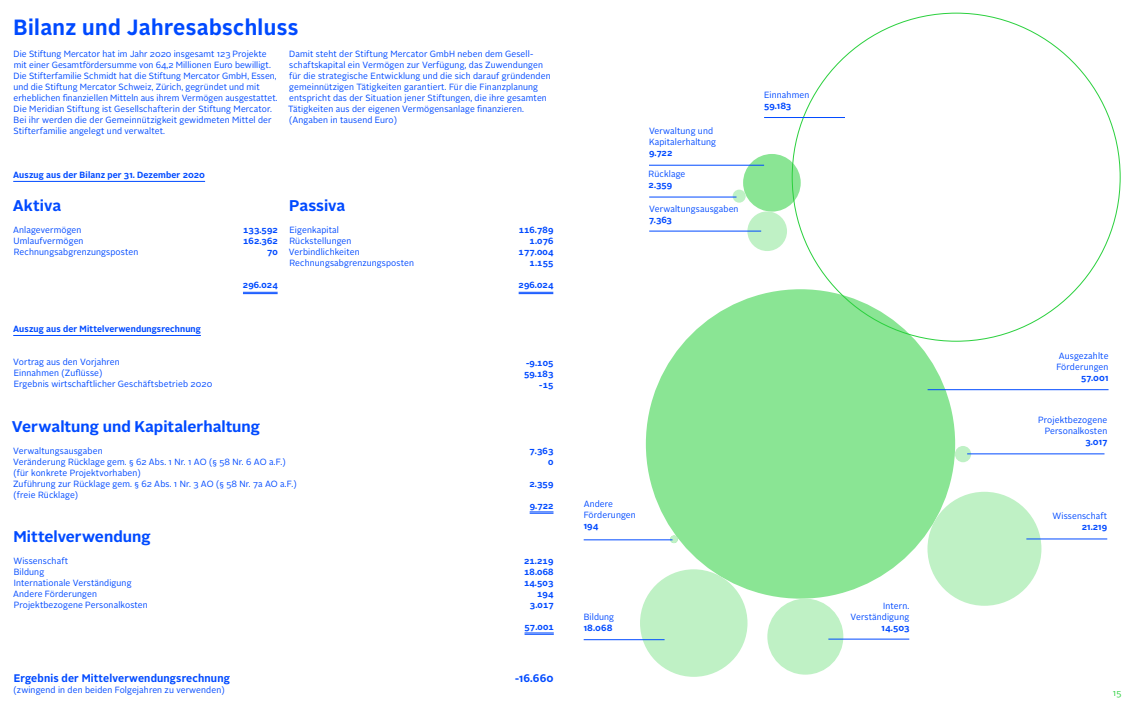
<style>
.page{position:relative;width:1134px;height:709px;background:#fff}
.page>*{position:absolute;margin:0;border:0;box-sizing:border-box;transform-origin:0 0}
.t1{font:700 22px "Alright Sans";letter-spacing:.02em;color:#004aff;scale:.95 1}
.t2{font:700 15.5px "Alright Sans";color:#004aff}
.t3{font:700 11px "Alright Sans";letter-spacing:.015em;color:#004aff;scale:.95 1}
.t4{font:9px/11px "Alright Sans";letter-spacing:.015em;color:#004aff;scale:.95 1}
.t5{font:700 9px/11px "Alright Sans";letter-spacing:.015em;color:#004aff;text-align:right;scale:.95 1}
.t6{font:9px "Alright Sans";color:#2ad03d;scale:.95 1}
</style>
<div class="page">
<div style="left:743px;top:154px;width:58px;height:58px;background:#8ae594;border-radius:50%"></div>
<div style="left:747px;top:211px;width:40px;height:40px;background:#bff1c5;border-radius:50%"></div>
<div style="left:646px;top:289px;width:309px;height:309px;background:#8ae594;border-radius:50%"></div>
<div style="left:733px;top:190px;width:13px;height:13px;background:#bff1c5;border-radius:50%"></div>
<div style="left:640px;top:569px;width:107px;height:108px;background:#bff1c5;border-radius:50%"></div>
<div style="left:927px;top:492px;width:114px;height:113px;background:#bff1c5;border-radius:50%"></div>
<div style="left:955px;top:446px;width:16px;height:16px;background:#bff1c5;border-radius:50%"></div>
<div style="left:670px;top:535px;width:8px;height:8px;background:#bff1c5;border-radius:50%"></div>
<div style="left:767px;top:598px;width:76px;height:76px;background:#bff1c5;border-radius:50%"></div>
<hr style="left:243px;top:292px;width:35px;height:1px;background:#004aff">
<hr style="left:243px;top:293px;width:35px;height:1px;background:#004aff">
<svg style="left:530px;top:511px;width:23px;height:3px"></svg>
<hr style="left:524px;top:632px;width:30px;height:1px;background:#004aff">
<hr style="left:524px;top:634px;width:30px;height:1px;background:#004aff">
<hr style="left:519px;top:292px;width:34px;height:1px;background:#004aff">
<hr style="left:519px;top:293px;width:34px;height:1px;background:#004aff">
<hr style="left:13px;top:181px;width:192px;height:1px;background:#004aff">
<hr style="left:13px;top:335px;width:188px;height:1px;background:#004aff">
<hr style="left:764px;top:117px;width:81px;height:1px;background:#004aff">
<hr style="left:649px;top:197px;width:87px;height:1px;background:#004aff">
<hr style="left:649px;top:165px;width:115px;height:1px;background:#004aff">
<hr style="left:927px;top:389px;width:181px;height:1px;background:#004aff">
<hr style="left:1026px;top:538px;width:81px;height:1px;background:#004aff">
<hr style="left:584px;top:639px;width:81px;height:1px;background:#004aff">
<hr style="left:828px;top:639px;width:81px;height:1px;background:#004aff">
<hr style="left:967px;top:453px;width:137px;height:1px;background:#004aff">
<hr style="left:584px;top:539px;width:88px;height:1px;background:#004aff">
<hr style="left:649px;top:231px;width:112px;height:1px;background:#004aff">
<h1 class="t1" style="left:14px;top:12px;width:301px">Bilanz und Jahresabschluss</h1>
<p class="t4" style="left:13px;top:49px;width:280px">Die Stiftung Mercator hat im Jahr 2020 insgesamt 123 Projekte mit einer Gesamtfördersumme von 64,2 Millionen Euro bewilligt.<br>Die Stifterfamilie Schmidt hat die Stiftung Mercator GmbH, Essen, und die Stiftung Mercator Schweiz, Zürich, gegründet und mit erheblichen finanziellen Mitteln aus ihrem Vermögen ausgestattet.<br>Die Meridian Stiftung ist Gesellschafterin der Stiftung Mercator.<br>Bei ihr werden die der Gemeinnützigkeit gewidmeten Mittel der Stifterfamilie angelegt und verwaltet.</p>
<p class="t4" style="left:288px;top:49px;width:278px">Damit steht der Stiftung Mercator GmbH neben dem Gesell&shy;schaftskapital ein Vermögen zur Verfügung, das Zuwendungen für die strategische Entwicklung und die sich darauf gründenden gemeinnützigen Tätigkeiten garantiert. Für die Finanzplanung entspricht das der Situation jener Stiftungen, die ihre gesamten Tätigkeiten aus der eigenen Vermögensanlage finanzieren. (Angaben in tausend Euro)</p>
<p class="t5" style="left:13px;top:170px;width:203px">Auszug aus der Bilanz per 31. Dezember 2020</p>
<h2 class="t2" style="left:13px;top:195px;width:50px">Aktiva</h2>
<p class="t4" style="left:13px;top:225px;width:133px">Anlagevermögen<br>Umlaufvermögen<br>Rechnungsabgrenzungsposten</p>
<p class="t5" style="left:13px;top:324px;width:199px">Auszug aus der Mittelverwendungsrechnung</p>
<p class="t5" style="left:243px;top:225px;width:38px">133.592<br>162.362<br>70</p>
<p class="t5" style="left:243px;top:280px;width:38px">296.024</p>
<h2 class="t2" style="left:289px;top:195px;width:58px">Passiva</h2>
<p class="t4" style="left:289px;top:225px;width:133px">Eigenkapital<br>Rückstellungen<br>Verbindlichkeiten<br>Rechnungsabgrenzungsposten</p>
<p class="t4" style="left:13px;top:357px;width:211px">Vortrag aus den Vorjahren<br>Einnahmen (Zuflüsse)<br>Ergebnis wirtschaftlicher Geschäftsbetrieb 2020</p>
<h2 class="t2" style="left:12px;top:415px;width:250px">Verwaltung und Kapitalerhaltung</h2>
<p class="t4" style="left:13px;top:445px;width:300px">Verwaltungsausgaben<br>Veränderung Rücklage gem. § 62 Abs. 1 Nr. 1 AO (§ 58 Nr. 6 AO a.F.) (für konkrete Projektvorhaben)<br>Zuführung zur Rücklage gem. § 62 Abs. 1 Nr. 3 AO (§ 58 Nr. 7a AO a.F.) (freie Rücklage)</p>
<h2 class="t2" style="left:14px;top:525px;width:139px">Mittelverwendung</h2>
<p class="t4" style="left:13px;top:555px;width:143px">Wissenschaft<br>Bildung<br>Internationale Verständigung<br>Andere Förderungen<br>Projektbezogene Personalkosten</p>
<p class="t3" style="left:14px;top:670px;width:229px">Ergebnis der Mittelverwendungsrechnung</p>
<p class="t4" style="left:14px;top:684px;width:224px">(zwingend in den beiden Folgejahren zu verwenden)</p>
<p class="t5" style="left:519px;top:225px;width:38px">116.789<br>1.076<br>177.004<br>1.155</p>
<p class="t5" style="left:519px;top:280px;width:38px">296.024</p>
<p class="t5" style="left:524px;top:357px;width:32px">-9.105<br>59.183 -15</p>
<p class="t5" style="left:529px;top:445px;width:27px">7.363<br>0</p>
<p class="t5" style="left:529px;top:478px;width:27px">2.359</p>
<p class="t5" style="left:530px;top:500px;width:27px">9.722</p>
<p class="t5" style="left:524px;top:555px;width:33px">21.219<br>18.068<br>14.503<br>194<br>3.017</p>
<p class="t5" style="left:524px;top:621px;width:32px">57.001</p>
<p class="t3" style="left:515px;top:670px;width:42px">-16.660</p>
<p class="t4" style="left:649px;top:126px;width:72px">Verwaltung und<br>Kapitalerhaltung</p>
<p class="t5" style="left:649px;top:147px;width:26px">9.722</p>
<p class="t4" style="left:649px;top:169px;width:40px">Rücklage</p>
<p class="t5" style="left:649px;top:180px;width:26px">2.359</p>
<p class="t4" style="left:649px;top:203px;width:96px">Verwaltungsausgaben</p>
<p class="t5" style="left:649px;top:214px;width:25px">7.363</p>
<p class="t4" style="left:764px;top:89px;width:49px">Einnahmen</p>
<p class="t5" style="left:764px;top:100px;width:30px">59.183</p>
<p class="t4" style="left:584px;top:498px;width:56px">Andere<br>Förderungen</p>
<p class="t5" style="left:584px;top:520px;width:17px">194</p>
<p class="t4" style="left:584px;top:611px;width:34px">Bildung</p>
<p class="t5" style="left:584px;top:622px;width:32px">18.068</p>
<p class="t4" style="left:850px;top:600px;width:63px;text-align:right">Intern.<br>Verständigung</p>
<p class="t5" style="left:881px;top:622px;width:31px">14.503</p>
<p class="t4" style="left:1056px;top:351px;width:56px">Ausgezahlte<br>Förderungen</p>
<p class="t5" style="left:1081px;top:372px;width:30px">57.001</p>
<p class="t4" style="left:1038px;top:415px;width:74px;text-align:right">Projektbezogene<br>Personalkosten</p>
<p class="t5" style="left:1085px;top:437px;width:24px">3.017</p>
<p class="t4" style="left:1052px;top:510px;width:59px">Wissenschaft</p>
<p class="t5" style="left:1082px;top:521px;width:28px">21.219</p>
<p class="t6" style="left:1113px;top:686px;width:10px">15</p>
</div>
